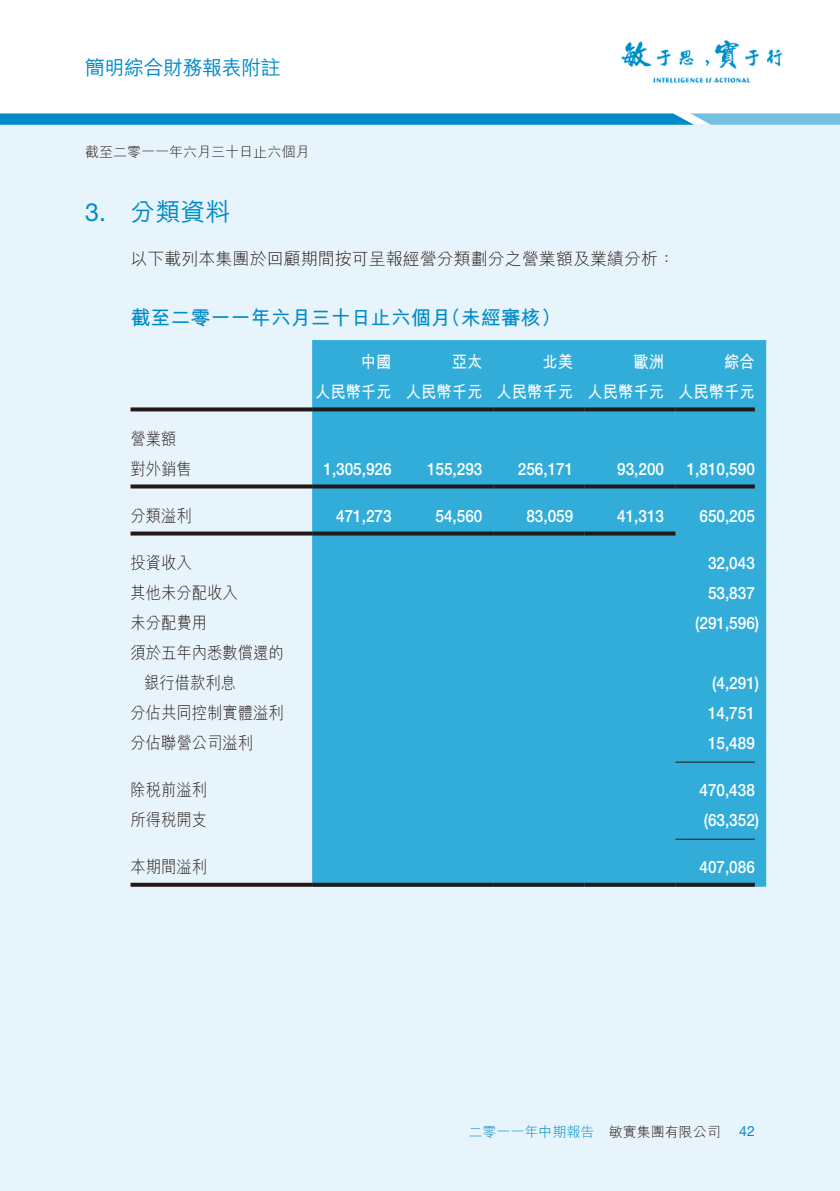
<style>
.page{position:relative;width:840px;height:1191px;background:#fff}
.page>*{position:absolute;margin:0;border:0;box-sizing:border-box;transform-origin:0 0}
.t1{font:25px "M Hei HK Medium E Ten B5 H";color:#008bc8}
.t2{font:20px "M Hei HK Bold E Ten B5 H";color:#008bc8}
.t3{font:20px "M Hei HK Medium E Ten B5 H";letter-spacing:-.025em;color:#008bc8}
.t4{font:500 17px "Helvetica Neue LT Std";color:#fff;scale:.9 1}
.t5{font:17px/30px "M Hei HK Light E Ten B5 H";color:#231916;scale:.9 1}
.t6{font:17px/30px "M Hei HK Bold E Ten B5 H";color:#fff;text-align:right;scale:.9 1}
.t7{font:17px "M Hei HK Light E Ten B5 H";color:#231916}
.t8{font:14px "M Hei HK Light E Ten B5 H";color:#008bc8}
.t9{font:14px "M Hei HK Light E Ten B5 H";color:#231916}
.t10{font:14px "Helvetica Neue LT Std";color:#008bc8}
.s1{font-family:"Helvetica Neue LT Std"}
.s2{color:#231916}
</style>
<div class="page">
<div style="left:0;top:124px;width:839px;height:1067px;background:#e8f4fb"></div>
<svg style="left:0;top:113px;width:839px;height:12px;background:#249bd0"></svg>
<img style="left:621px;top:40px;width:162px;height:43px">
<div style="left:312px;top:340px;width:453px;height:546px;background:#32adda"></div>
<svg style="left:130px;top:407px;width:182px;height:4px"></svg>
<svg style="left:312px;top:407px;width:91px;height:4px"></svg>
<svg style="left:403px;top:407px;width:90px;height:4px"></svg>
<svg style="left:493px;top:407px;width:91px;height:4px"></svg>
<svg style="left:584px;top:407px;width:91px;height:4px"></svg>
<svg style="left:675px;top:407px;width:79px;height:4px"></svg>
<svg style="left:130px;top:484px;width:182px;height:4px"></svg>
<svg style="left:312px;top:484px;width:91px;height:4px"></svg>
<svg style="left:403px;top:484px;width:90px;height:4px"></svg>
<svg style="left:493px;top:484px;width:91px;height:4px"></svg>
<svg style="left:584px;top:484px;width:91px;height:4px"></svg>
<svg style="left:675px;top:484px;width:79px;height:4px"></svg>
<svg style="left:130px;top:531px;width:182px;height:4px"></svg>
<svg style="left:312px;top:531px;width:91px;height:4px"></svg>
<svg style="left:403px;top:531px;width:90px;height:4px"></svg>
<svg style="left:493px;top:531px;width:91px;height:4px"></svg>
<svg style="left:584px;top:531px;width:91px;height:4px"></svg>
<hr style="left:675px;top:761px;width:79px;height:1px;background:#231916">
<hr style="left:675px;top:838px;width:79px;height:1px;background:#231916">
<svg style="left:130px;top:882px;width:182px;height:4px"></svg>
<svg style="left:312px;top:882px;width:91px;height:4px"></svg>
<svg style="left:403px;top:882px;width:90px;height:4px"></svg>
<svg style="left:493px;top:882px;width:91px;height:4px"></svg>
<svg style="left:584px;top:882px;width:91px;height:4px"></svg>
<svg style="left:675px;top:882px;width:79px;height:4px"></svg>
<p class="t3" style="left:85px;top:60px;width:197px">簡明綜合財務報表附註</p>
<p class="t9" style="left:85px;top:147px;width:225px">截至二零一一年六月三十日止六個月</p>
<h1 class="t1" style="left:85px;top:202px;width:147px"><span class="s1">3.</span> 分類資料</h1>
<p class="t7" style="left:130px;top:252px;width:545px">以下載列本集團於回顧期間按可呈報經營分類劃分之營業額及業績分析：</p>
<p class="t2" style="left:130px;top:309px;width:431px">截至二零一一年六月三十日止六個月（未經審核）</p>
<p class="t6" style="left:361px;top:349px;width:36px">中國</p>
<p class="t6" style="left:451px;top:349px;width:36px">亞太</p>
<p class="t6" style="left:542px;top:349px;width:35px">北美</p>
<p class="t6" style="left:633px;top:349px;width:35px">歐洲</p>
<p class="t6" style="left:315px;top:349px;width:490px">綜合<br>人民幣千元 人民幣千元 人民幣千元 人民幣千元 人民幣千元</p>
<p class="t5" style="left:130px;top:426px;width:69px">營業額對外銷售</p>
<p class="t4" style="left:323px;top:463px;width:77px">1,305,926</p>
<p class="t4" style="left:427px;top:463px;width:63px">155,293</p>
<p class="t4" style="left:517px;top:463px;width:63px">256,171</p>
<p class="t4" style="left:617px;top:463px;width:53px">93,200</p>
<p class="t4" style="left:686px;top:463px;width:77px">1,810,590</p>
<p class="t5" style="left:130px;top:503px;width:69px">分類溢利</p>
<p class="t4" style="left:336px;top:510px;width:63px">471,273</p>
<p class="t4" style="left:435px;top:510px;width:53px">54,560</p>
<p class="t4" style="left:526px;top:510px;width:53px">83,059</p>
<p class="t4" style="left:617px;top:510px;width:53px">41,313</p>
<p class="t4" style="left:699px;top:510px;width:63px">650,205</p>
<p class="t5" style="left:130px;top:550px;width:69px">投資收入</p>
<p class="t4" style="left:707px;top:557px;width:53px">32,043</p>
<p class="t5" style="left:130px;top:580px;width:120px">其他未分配收入</p>
<p class="t4" style="left:707px;top:587px;width:53px">53,837</p>
<p class="t5" style="left:130px;top:610px;width:86px">未分配費用</p>
<p class="t4" style="left:694px;top:617px;width:72px">(291,596)</p>
<p class="t5" style="left:144px;top:640px;width:156px;text-indent:-14px">須於五年內悉數償還的銀行借款利息</p>
<p class="t4" style="left:711px;top:677px;width:53px">(4,291)</p>
<p class="t5" style="left:130px;top:700px;width:172px">分佔共同控制實體溢利</p>
<p class="t4" style="left:707px;top:707px;width:53px">14,751</p>
<p class="t5" style="left:130px;top:730px;width:137px">分佔聯營公司溢利</p>
<p class="t4" style="left:707px;top:737px;width:53px">15,489</p>
<p class="t5" style="left:130px;top:777px;width:86px">除稅前溢利</p>
<p class="t4" style="left:699px;top:784px;width:63px">470,438</p>
<p class="t5" style="left:130px;top:807px;width:86px">所得稅開支</p>
<p class="t4" style="left:703px;top:814px;width:63px">(63,352)</p>
<p class="t5" style="left:130px;top:854px;width:86px">本期間溢利</p>
<p class="t4" style="left:699px;top:861px;width:63px">407,086</p>
<p class="t8" style="left:468px;top:1126px;width:253px">二零一一年中期報告 <span class="s2">敏實集團有限公司</span></p>
<p class="t10" style="left:738px;top:1126px;width:17px">42</p>
</div>
